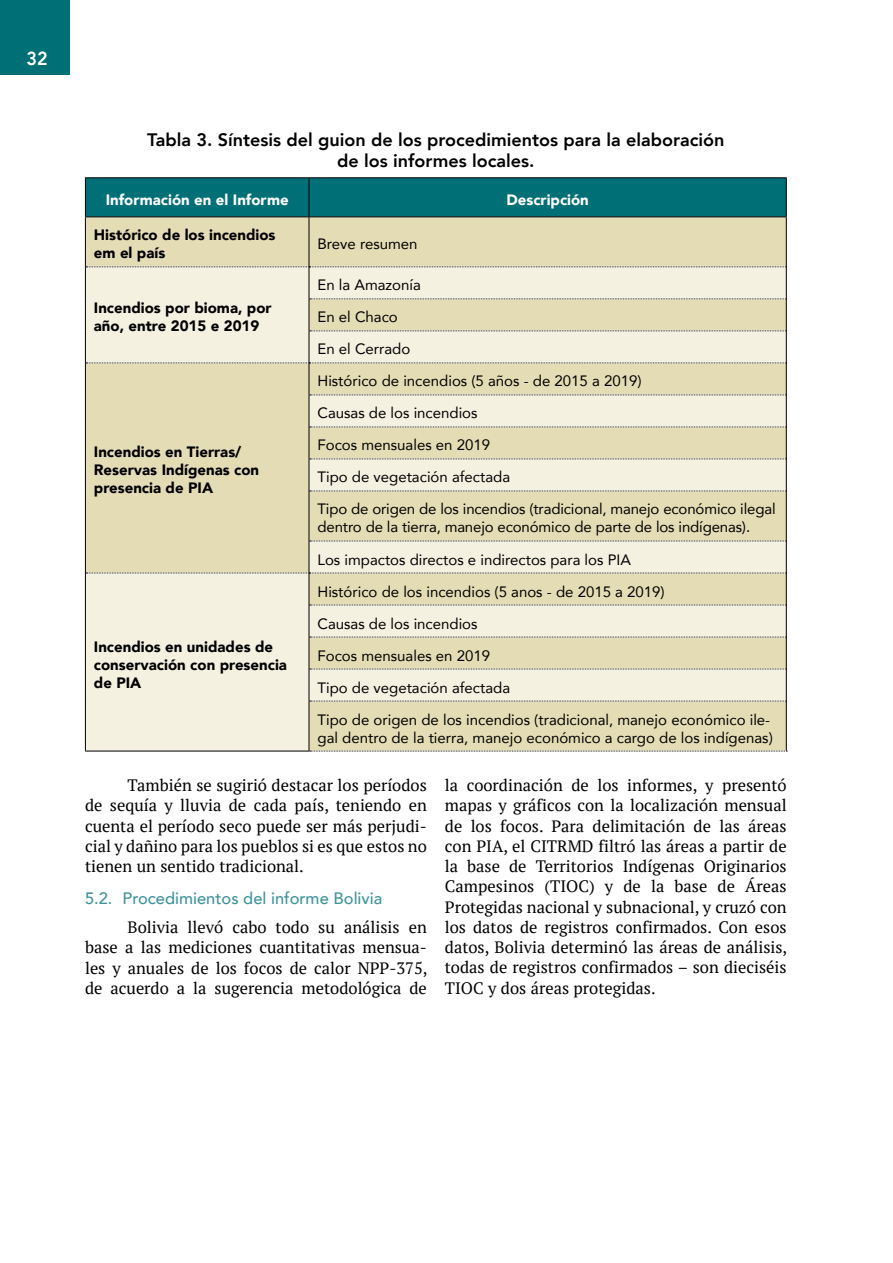
<style>
.page{position:relative;width:893px;height:1263px;background:#fff}
.page>*{position:absolute;margin:0;border:0;box-sizing:border-box;transform-origin:0 0}
.t1{font:800 18.75px "Avenir";color:#fff;scale:.95 1}
.t2{font:800 18px/21.6px "Avenir";color:#000;text-align:center}
.t3{font:16.5px/20.2px "PT Serif";color:#000;text-align:justify}
.t4{font:500 16.5px "Avenir";color:#3f949b}
.t5{font:15px/32px "Avenir";color:#000}
.t6{font:900 15px/18px "Avenir";color:#000}
.t7{font:900 15px "Avenir";color:#fff}
</style>
<div class="page">
<div style="left:0;top:0;width:70px;height:74px;background:#006f76"></div>
<div style="left:86px;top:178px;width:700px;height:38px;background:#006f76"></div>
<div style="left:86px;top:217px;width:700px;height:49px;background:#e4dcb5"></div>
<svg style="left:86px;top:267px;width:700px;height:484px;background:#eae5c9"></svg>
<hr style="left:85px;top:751px;width:224px;height:1px;background:#000">
<hr style="left:786px;top:217px;width:1px;height:50px;background:#000">
<hr style="left:786px;top:267px;width:1px;height:32px;background:#000">
<hr style="left:309px;top:177px;width:478px;height:1px;background:#000">
<hr style="left:786px;top:178px;width:1px;height:38px;background:#000">
<hr style="left:309px;top:216px;width:478px;height:1px;background:#000">
<hr style="left:85px;top:177px;width:224px;height:1px;background:#000">
<hr style="left:85px;top:178px;width:1px;height:38px;background:#000">
<hr style="left:309px;top:178px;width:1px;height:38px;background:#000">
<hr style="left:786px;top:299px;width:1px;height:32px;background:#000">
<hr style="left:786px;top:363px;width:1px;height:32px;background:#000">
<hr style="left:786px;top:427px;width:1px;height:32px;background:#000">
<hr style="left:786px;top:491px;width:1px;height:50px;background:#000">
<hr style="left:786px;top:573px;width:1px;height:32px;background:#000">
<hr style="left:786px;top:637px;width:1px;height:32px;background:#000">
<hr style="left:786px;top:701px;width:1px;height:50px;background:#000">
<hr style="left:786px;top:331px;width:1px;height:32px;background:#000">
<hr style="left:786px;top:395px;width:1px;height:32px;background:#000">
<hr style="left:786px;top:459px;width:1px;height:32px;background:#000">
<hr style="left:786px;top:541px;width:1px;height:32px;background:#000">
<hr style="left:786px;top:605px;width:1px;height:32px;background:#000">
<hr style="left:786px;top:669px;width:1px;height:32px;background:#000">
<svg style="left:310px;top:298px;width:476px;height:1px"></svg>
<svg style="left:310px;top:330px;width:476px;height:1px"></svg>
<svg style="left:310px;top:395px;width:476px;height:1px"></svg>
<svg style="left:310px;top:427px;width:476px;height:1px"></svg>
<svg style="left:310px;top:459px;width:476px;height:1px"></svg>
<svg style="left:310px;top:491px;width:476px;height:1px"></svg>
<svg style="left:310px;top:541px;width:476px;height:1px"></svg>
<svg style="left:310px;top:605px;width:476px;height:1px"></svg>
<svg style="left:310px;top:637px;width:476px;height:1px"></svg>
<svg style="left:310px;top:669px;width:476px;height:1px"></svg>
<svg style="left:310px;top:701px;width:476px;height:1px"></svg>
<svg style="left:310px;top:751px;width:477px;height:1px"></svg>
<hr style="left:85px;top:217px;width:1px;height:50px;background:#000">
<hr style="left:85px;top:216px;width:224px;height:1px;background:#000">
<hr style="left:309px;top:217px;width:1px;height:49px;background:#000">
<hr style="left:85px;top:363px;width:1px;height:32px;background:#000">
<hr style="left:85px;top:395px;width:1px;height:32px;background:#000">
<hr style="left:85px;top:427px;width:1px;height:32px;background:#000">
<hr style="left:85px;top:459px;width:1px;height:32px;background:#000">
<hr style="left:85px;top:491px;width:1px;height:50px;background:#000">
<hr style="left:85px;top:541px;width:1px;height:32px;background:#000">
<hr style="left:309px;top:363px;width:1px;height:32px;background:#000">
<hr style="left:309px;top:395px;width:1px;height:32px;background:#000">
<hr style="left:309px;top:427px;width:1px;height:32px;background:#000">
<hr style="left:309px;top:459px;width:1px;height:32px;background:#000">
<hr style="left:309px;top:491px;width:1px;height:50px;background:#000">
<hr style="left:309px;top:541px;width:1px;height:32px;background:#000">
<hr style="left:85px;top:267px;width:1px;height:32px;background:#000">
<hr style="left:85px;top:299px;width:1px;height:32px;background:#000">
<hr style="left:85px;top:331px;width:1px;height:32px;background:#000">
<svg style="left:86px;top:266px;width:700px;height:1px"></svg>
<hr style="left:309px;top:267px;width:1px;height:32px;background:#000">
<hr style="left:309px;top:299px;width:1px;height:32px;background:#000">
<hr style="left:309px;top:331px;width:1px;height:32px;background:#000">
<svg style="left:86px;top:363px;width:700px;height:1px"></svg>
<hr style="left:85px;top:573px;width:1px;height:32px;background:#000">
<hr style="left:85px;top:605px;width:1px;height:32px;background:#000">
<hr style="left:85px;top:637px;width:1px;height:32px;background:#000">
<hr style="left:85px;top:669px;width:1px;height:32px;background:#000">
<hr style="left:85px;top:701px;width:1px;height:50px;background:#000">
<svg style="left:86px;top:573px;width:700px;height:1px"></svg>
<hr style="left:309px;top:573px;width:1px;height:32px;background:#000">
<hr style="left:309px;top:605px;width:1px;height:32px;background:#000">
<hr style="left:309px;top:637px;width:1px;height:32px;background:#000">
<hr style="left:309px;top:669px;width:1px;height:32px;background:#000">
<hr style="left:309px;top:701px;width:1px;height:50px;background:#000">
<p class="t1" style="left:26px;top:44px;width:24px">32</p>
<p class="t2" style="left:147px;top:129px;width:579px">Tabla 3. Síntesis del guion de los procedimientos para la elaboración de los informes locales.</p>
<p class="t7" style="left:106px;top:187px;width:184px">Información en el Informe</p>
<p class="t7" style="left:506px;top:187px;width:84px">Descripción</p>
<p class="t6" style="left:94px;top:226px;width:183px">Histórico de los incendios em el país</p>
<p class="t5" style="left:317px;top:228px;width:102px">Breve resumen</p>
<p class="t6" style="left:94px;top:299px;width:179px">Incendios por bioma, por año, entre 2015 e 2019</p>
<p class="t6" style="left:94px;top:443px;width:167px">Incendios en Tierras/<br>Reservas Indígenas con presencia de PIA</p>
<p class="t5" style="left:317px;top:269px;width:105px">En la Amazonía<br>En el Chaco<br>En el Cerrado</p>
<p class="t5" style="left:317px;top:365px;width:460px">Histórico de incendios (5 años - de 2015 a 2019)<br>Causas de los incendios<br>Focos mensuales en 2019<br>Tipo de vegetación afectada<br>Tipo de origen de los incendios (tradicional, manejo económico ilegal</p>
<p class="t5" style="left:317px;top:511px;width:434px">dentro de la tierra, manejo económico de parte de los indígenas).<br>Los impactos directos e indirectos para los PIA</p>
<p class="t5" style="left:317px;top:575px;width:454px">Histórico de los incendios (5 anos - de 2015 a 2019)<br>Causas de los incendios<br>Focos mensuales en 2019<br>Tipo de vegetación afectada<br>Tipo de origen de los incendios (tradicional, manejo económico ile-</p>
<p class="t5" style="left:317px;top:721px;width:457px">gal dentro de la tierra, manejo económico a cargo de los indígenas)</p>
<p class="t3" style="left:85px;top:775px;width:343px;text-indent:43px">También se sugirió destacar los períodos de sequía y lluvia de cada país, teniendo en cuenta el período seco puede ser más perjudi&shy;cial y dañino para los pueblos si es que estos no tienen un sentido tradicional.</p>
<p class="t4" style="left:85px;top:884px;width:299px">5.2. Procedimientos del informe Bolivia</p>
<p class="t3" style="left:85px;top:917px;width:344px;text-indent:43px">Bolivia llevó cabo todo su análisis en base a las mediciones cuantitativas mensua&shy;les y anuales de los focos de calor NPP-375, de acuerdo a la sugerencia metodológica de</p>
<p class="t6" style="left:94px;top:637px;width:195px">Incendios en unidades de conservación con presencia de PIA</p>
<p class="t3" style="left:445px;top:775px;width:344px">la coordinación de los informes, y presentó mapas y gráficos con la localización mensual de los focos. Para delimitación de las áreas con PIA, el CITRMD filtró las áreas a partir de la base de Territorios Indígenas Originarios Campesinos (TIOC) y de la base de Áreas Protegidas nacional y subnacional, y cruzó con los datos de registros confirmados. Con esos datos, Bolivia determinó las áreas de análisis, todas de registros confirmados – son dieciséis TIOC y dos áreas protegidas.</p>
</div>
